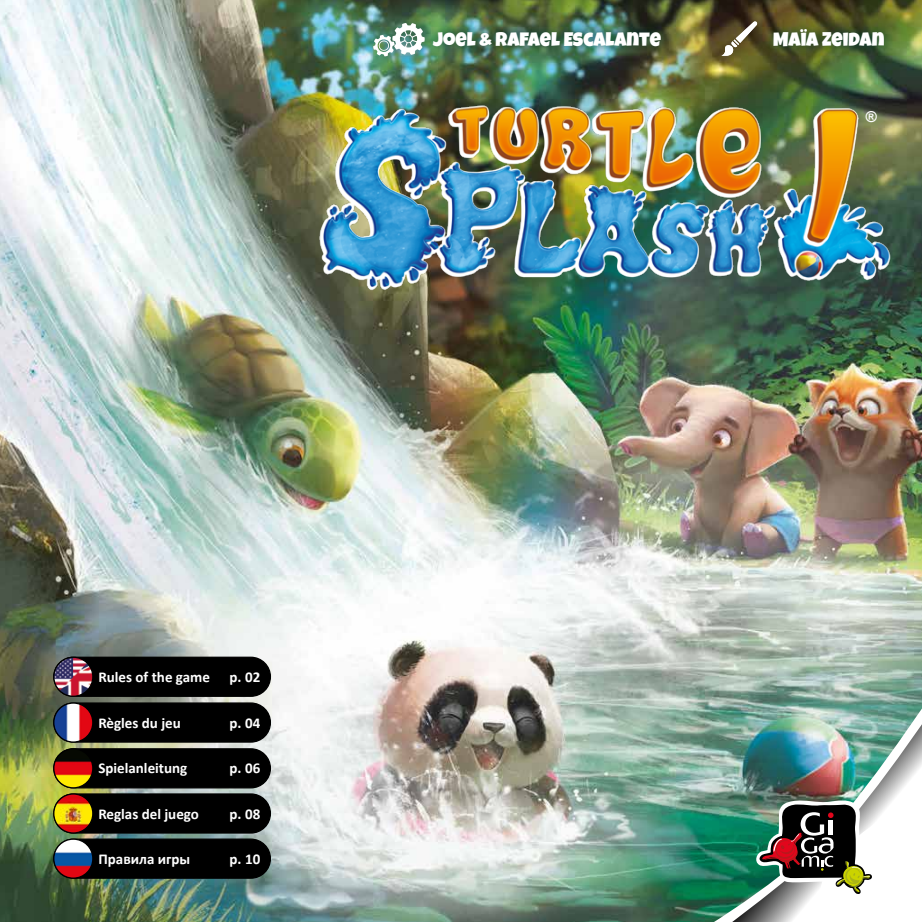
<style>
.page{position:relative;width:922px;height:922px;background:#fff}
.page>*{position:absolute;margin:0;border:0;box-sizing:border-box;transform-origin:0 0}
.t1{font:19.5px "Luckiest Guy";color:#fff}
.t2{font:700 15px "Calibri";color:#fff}
.t3{font:700 15px "Arial";color:#fff}
</style>
<div class="page">
<img style="left:0;top:0;width:921px;height:921px">
<img style="left:436px;top:20px;width:235px;height:37px">
<svg style="left:761px;top:18px;width:134px;height:40px;background:#445427"></svg>
<svg style="left:721px;top:21px;width:36px;height:35px"></svg>
<img style="left:362px;top:12px;width:74px;height:55px">
<svg style="left:373px;top:23px;width:51px;height:33px"></svg>
<img style="left:297px;top:86px;width:603px;height:219px">
<div style="left:54px;top:657px;width:216px;height:39px;background:#000;border-radius:19px"></div>
<div style="left:53px;top:656px;width:218px;height:40px;border:1px solid #000;border-radius:19px"></div>
<img style="left:54px;top:657px;width:39px;height:39px;border-radius:19px">
<div style="left:53px;top:656px;width:40px;height:40px;border:1px solid #000;border-radius:50%"></div>
<div style="left:54px;top:702px;width:216px;height:39px;background:#000;border-radius:19px"></div>
<div style="left:53px;top:702px;width:218px;height:40px;border:1px solid #000;border-radius:19px"></div>
<img style="left:54px;top:702px;width:39px;height:39px;border-radius:19px">
<div style="left:53px;top:702px;width:40px;height:40px;border:1px solid #000;border-radius:50%"></div>
<div style="left:54px;top:748px;width:216px;height:39px;background:#000;border-radius:19px"></div>
<div style="left:53px;top:748px;width:218px;height:40px;border:1px solid #000;border-radius:19px"></div>
<img style="left:54px;top:748px;width:39px;height:39px;border-radius:19px">
<div style="left:53px;top:748px;width:40px;height:40px;border:1px solid #000;border-radius:50%"></div>
<div style="left:54px;top:793px;width:216px;height:39px;background:#000;border-radius:19px"></div>
<div style="left:53px;top:793px;width:218px;height:40px;border:1px solid #000;border-radius:19px"></div>
<img style="left:54px;top:793px;width:39px;height:39px;border-radius:19px">
<div style="left:53px;top:793px;width:40px;height:40px;border:1px solid #000;border-radius:50%"></div>
<div style="left:54px;top:838px;width:216px;height:39px;background:#000;border-radius:19px"></div>
<div style="left:53px;top:838px;width:218px;height:40px;border:1px solid #000;border-radius:19px"></div>
<img style="left:54px;top:838px;width:39px;height:39px;border-radius:19px">
<div style="left:53px;top:838px;width:40px;height:40px;border:1px solid #000;border-radius:50%"></div>
<svg style="left:675px;top:664px;width:246px;height:257px;background:#7fa998"></svg>
<img style="left:698px;top:680px;width:223px;height:241px">
<svg style="left:753px;top:798px;width:124px;height:100px"></svg>
<p class="t1" style="left:433px;top:26px;width:229px">JOEL &amp; RAFAEL ESCALANTE</p>
<p class="t1" style="left:773px;top:26px;width:113px">MAÏA ZEIDAN</p>
<p class="t3" style="left:865px;top:106px;width:13px">®</p>
<p class="t2" style="left:98px;top:666px;width:113px">Rules of the game</p>
<p class="t2" style="left:229px;top:666px;width:32px">p. 02</p>
<p class="t2" style="left:98px;top:711px;width:84px">Règles du jeu</p>
<p class="t2" style="left:229px;top:711px;width:32px">p. 04</p>
<p class="t2" style="left:98px;top:757px;width:90px">Spielanleitung</p>
<p class="t2" style="left:229px;top:757px;width:32px">p. 06</p>
<p class="t2" style="left:98px;top:802px;width:102px">Reglas del juego</p>
<p class="t2" style="left:229px;top:802px;width:32px">p. 08</p>
<p class="t2" style="left:98px;top:847px;width:93px">Правила игры</p>
<p class="t2" style="left:229px;top:847px;width:32px">p. 10</p>
</div>
